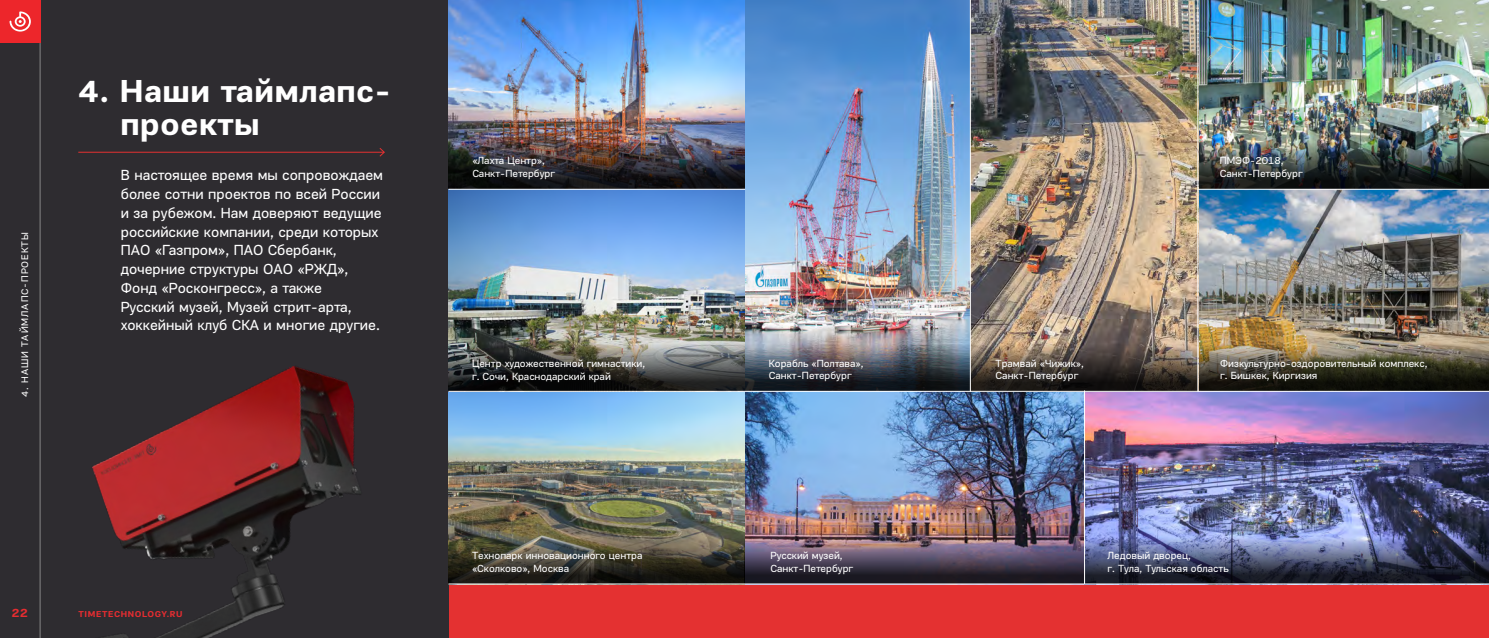
<style>
.page{position:relative;width:1489px;height:638px;background:#fff}
.page>*{position:absolute;margin:0;border:0;box-sizing:border-box;transform-origin:0 0}
.t1{font:700 32.5px/32.5px "PF Encore Sans Pro";letter-spacing:.01em;color:#fff}
.t2{font:15px/18.8px "PF Encore Sans Pro";color:#fff}
.t3{font:700 12.5px "PF Encore Sans Pro";color:#e62d31}
.t4{font:10.62px/12.5px "PF Encore Sans Pro";color:#fff}
.t5{font:9.75px "PF Encore Sans Pro";letter-spacing:.095em;color:#fff}
.t6{font:700 8.75px "PF Encore Sans Pro";letter-spacing:.07em;color:#e62d31}
</style>
<div class="page">
<div style="left:448px;top:0;width:1040px;height:638px;background:#e43131"></div>
<div style="left:0;top:0;width:448px;height:638px;background:#2e2c30"></div>
<img style="left:39px;top:352px;width:322px;height:286px">
<hr style="left:78px;top:152px;width:306px;height:1px;background:#e43131">
<svg style="left:379px;top:148px;width:6px;height:9px"></svg>
<div style="left:0;top:0;width:40px;height:43px;background:#ed262b"></div>
<svg style="left:10px;top:11px;width:21px;height:21px"></svg>
<hr style="left:40px;top:43px;width:1px;height:595px;background:#878787">
<img style="left:448px;top:0;width:748px;height:343px">
<img style="left:448px;top:392px;width:1040px;height:145px">
<img style="left:1196px;top:0;width:292px;height:343px">
<svg style="left:448px;top:537px;width:296px;height:46px;background:#403d31"></svg>
<img style="left:744px;top:537px;width:339px;height:46px">
<svg style="left:1084px;top:537px;width:404px;height:46px;background:#454b69"></svg>
<img style="left:1198px;top:343px;width:290px;height:48px">
<img style="left:745px;top:343px;width:224px;height:48px">
<img style="left:1198px;top:143px;width:290px;height:46px">
<img style="left:448px;top:343px;width:297px;height:48px">
<img style="left:448px;top:141px;width:297px;height:48px">
<svg style="left:970px;top:343px;width:227px;height:48px;background:#4f443c"></svg>
<hr style="left:448px;top:189px;width:297px;height:1px;background:#fff">
<hr style="left:1197px;top:189px;width:291px;height:1px;background:#fff">
<hr style="left:1083px;top:390px;width:1px;height:194px;background:#fff">
<hr style="left:969px;top:0;width:1px;height:392px;background:#fff">
<hr style="left:1197px;top:0;width:1px;height:392px;background:#fff">
<hr style="left:448px;top:583px;width:1040px;height:1px;background:#fff">
<hr style="left:448px;top:391px;width:1040px;height:1px;background:#fff">
<p class="t5" style="left:19px;top:397px;width:167px;rotate:-90deg">4. НАШИ ТАЙМЛАПС-ПРОЕКТЫ</p>
<h1 class="t1" style="left:120px;top:75px;width:272px;text-indent:-43px">4. Наши таймлапс&shy;проекты</h1>
<p class="t2" style="left:121px;top:166px;width:264px">В настоящее время мы сопровождаем более сотни проектов по всей России и за рубежом. Нам доверяют ведущие российские компании, среди которых ПАО «Газпром», ПАО Сбербанк, дочерние структуры ОАО «РЖД», Фонд «Росконгресс», а также<br>Русский музей, Музей стрит-арта, хоккейный клуб СКА и многие другие.</p>
<p class="t3" style="left:12px;top:605px;width:18px">22</p>
<p class="t6" style="left:78px;top:608px;width:106px">TIMETECHNOLOGY.RU</p>
<p class="t4" style="left:472px;top:155px;width:84px">«Лахта Центр»,<br>Санкт-Петербург</p>
<p class="t4" style="left:472px;top:357px;width:175px">Центр художественной гимнастики, г. Сочи, Краснодарский край</p>
<p class="t4" style="left:768px;top:357px;width:96px">Корабль «Полтава»,<br>Санкт-Петербург</p>
<p class="t4" style="left:472px;top:549px;width:172px">Технопарк инновационного центра «Сколково», Москва</p>
<p class="t4" style="left:770px;top:549px;width:84px">Русский музей,<br>Санкт-Петербург</p>
<p class="t4" style="left:1219px;top:155px;width:84px">ПМЭФ-2018,<br>Санкт-Петербург</p>
<p class="t4" style="left:995px;top:357px;width:90px">Трамвай «Чижик»,<br>Санкт-Петербург</p>
<p class="t4" style="left:1219px;top:357px;width:209px">Физкультурно-оздоровительный комплекс, г. Бишкек, Киргизия</p>
<p class="t4" style="left:1107px;top:549px;width:123px">Ледовый дворец,<br>г. Тула, Тульская область</p>
</div>
